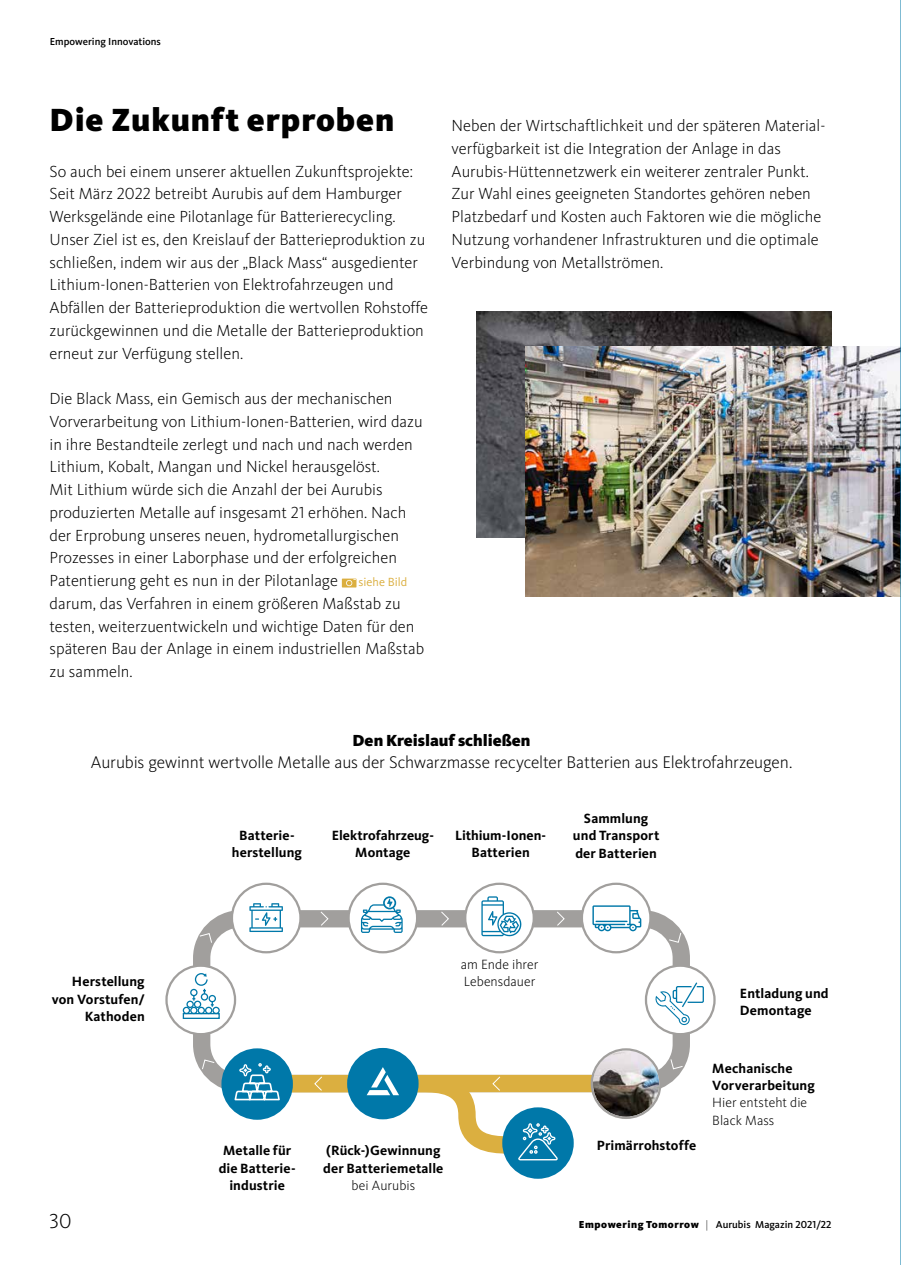
<style>
.page{position:relative;width:901px;height:1265px;background:#fff}
.page>*{position:absolute;margin:0;border:0;box-sizing:border-box;transform-origin:0 0}
.t1{font:900 33.25px "Kievit Pro";letter-spacing:.03em;color:#000}
.t2{font:300 21px "Kievit Pro";color:#000}
.t3{font:300 17.5px "Kievit Pro";letter-spacing:-.01em;color:#000}
.t4{font:300 16.62px/22.8px "Kievit Pro";color:#000}
.t5{font:900 16.62px "Kievit Pro";color:#000}
.t6{font:700 13.83px/17.3px "Kievit Pro";letter-spacing:.005em;color:#000;text-align:center}
.t7{font:300 13.83px/17.3px "Kievit Pro";color:#000}
.t8{font:500 10.5px "Kievit Pro";color:#000}
.s1{font-weight:400;font-size:12.25px;color:#dbaf40}
.s2{font-weight:900}
.s3{font-weight:300}
</style>
<div class="page">
<img style="left:476px;top:312px;width:355px;height:225px">
<div style="left:193px;top:910px;width:496px;height:182px;border:17px solid #a19f9d;border-radius:39px"></div>
<div style="left:502px;top:1107px;width:71px;height:72px;background:#0078a9;border-radius:50%"></div>
<div style="left:347px;top:1048px;width:71px;height:71px;background:#0078a9;border-radius:50%"></div>
<div style="left:221px;top:1048px;width:72px;height:72px;background:#0078a9;border-radius:50%"></div>
<svg style="left:591px;top:1049px;width:69px;height:69px"></svg>
<img style="left:593px;top:1051px;width:66px;height:66px;border-radius:33px">
<div style="left:590px;top:1048px;width:71px;height:71px;border:2px solid #a19f9d;border-radius:50%"></div>
<div style="left:348px;top:884px;width:69px;height:68px;background:#fff;border-radius:50%"></div>
<div style="left:347px;top:883px;width:71px;height:70px;border:2px solid #a19f9d;border-radius:50%"></div>
<svg style="left:361px;top:896px;width:41px;height:37px"></svg>
<div style="left:581px;top:884px;width:69px;height:68px;background:#fff;border-radius:50%"></div>
<div style="left:580px;top:883px;width:71px;height:70px;border:2px solid #a19f9d;border-radius:50%"></div>
<svg style="left:592px;top:905px;width:49px;height:26px"></svg>
<hr style="left:595px;top:921px;width:32px;height:1px;background:#0078a9">
<div style="left:465px;top:884px;width:68px;height:68px;background:#fff;border-radius:50%"></div>
<div style="left:464px;top:883px;width:71px;height:70px;border:2px solid #a19f9d;border-radius:50%"></div>
<svg style="left:481px;top:896px;width:40px;height:40px"></svg>
<div style="left:646px;top:966px;width:68px;height:68px;background:#fff;border-radius:50%"></div>
<div style="left:644px;top:965px;width:71px;height:70px;border:2px solid #a19f9d;border-radius:50%"></div>
<svg style="left:655px;top:982px;width:49px;height:43px"></svg>
<div style="left:166px;top:966px;width:69px;height:68px;background:#fff;border-radius:50%"></div>
<div style="left:165px;top:965px;width:71px;height:70px;border:2px solid #a19f9d;border-radius:50%"></div>
<div style="left:183px;top:1013px;width:37px;height:6px;border:1px solid #0078a9"></div>
<div style="left:183px;top:1007px;width:7px;height:7px;border:1px solid #0078a9;border-radius:50%"></div>
<div style="left:190px;top:1007px;width:7px;height:7px;border:1px solid #0078a9;border-radius:50%"></div>
<div style="left:186px;top:1001px;width:8px;height:7px;border:1px solid #0078a9;border-radius:50%"></div>
<div style="left:197px;top:1007px;width:8px;height:7px;border:1px solid #0078a9;border-radius:50%"></div>
<div style="left:194px;top:1001px;width:7px;height:7px;border:1px solid #0078a9;border-radius:50%"></div>
<div style="left:205px;top:1007px;width:7px;height:7px;border:1px solid #0078a9;border-radius:50%"></div>
<div style="left:212px;top:1007px;width:8px;height:7px;border:1px solid #0078a9;border-radius:50%"></div>
<div style="left:190px;top:989px;width:7px;height:7px;border:1px solid #0078a9;border-radius:50%"></div>
<div style="left:208px;top:995px;width:8px;height:7px;border:1px solid #0078a9;border-radius:50%"></div>
<svg style="left:192px;top:973px;width:22px;height:34px"></svg>
<svg style="left:440px;top:911px;width:9px;height:16px"></svg>
<svg style="left:556px;top:911px;width:9px;height:16px"></svg>
<svg style="left:319px;top:911px;width:10px;height:16px"></svg>
<svg style="left:199px;top:933px;width:14px;height:11px"></svg>
<svg style="left:668px;top:932px;width:13px;height:11px"></svg>
<svg style="left:201px;top:1059px;width:14px;height:11px"></svg>
<svg style="left:669px;top:1058px;width:14px;height:12px"></svg>
<svg style="left:233px;top:1063px;width:356px;height:99px"></svg>
<div style="left:232px;top:884px;width:68px;height:68px;background:#fff;border-radius:50%"></div>
<div style="left:231px;top:883px;width:70px;height:70px;border:2px solid #a19f9d;border-radius:50%"></div>
<svg style="left:249px;top:903px;width:34px;height:29px"></svg>
<img style="left:525px;top:347px;width:375px;height:250px">
<svg style="left:342px;top:579px;width:14px;height:8px"></svg>
<hr style="left:900px;top:0;width:1px;height:1265px;background:#0078a9">
<p class="t8" style="left:50px;top:35px;width:112px">Empowering Innovations</p>
<h1 class="t1" style="left:50px;top:100px;width:346px">Die Zukunft erproben</h1>
<p class="t4" style="left:50px;top:160px;width:380px">So auch bei einem unserer aktuellen Zukunftsprojekte:<br>Seit März 2022 betreibt Aurubis auf dem Hamburger Werksgelände eine Pilotanlage für Batterierecycling.<br>Unser Ziel ist es, den Kreislauf der Batterieproduktion zu schließen, indem wir aus der „Black Mass“ ausgedienter Lithium-Ionen-Batterien von Elektrofahrzeugen und Abfällen der Batterieproduktion die wertvollen Rohstoffe zurückgewinnen und die Metalle der Batterieproduktion erneut zur Verfügung stellen.</p>
<p class="t4" style="left:50px;top:387px;width:376px">Die Black Mass, ein Gemisch aus der mechanischen Vorverarbeitung von Lithium-Ionen-Batterien, wird dazu in ihre Bestandteile zerlegt und nach und nach werden Lithium, Kobalt, Mangan und Nickel herausgelöst.<br>Mit Lithium würde sich die Anzahl der bei Aurubis produzierten Metalle auf insgesamt 21 erhöhen. Nach der Erprobung unseres neuen, hydrometallurgischen Prozesses in einer Laborphase und der erfolgreichen Patentierung geht es nun in der Pilotanlage <span class="s1">siehe Bild </span>darum, das Verfahren in einem größeren Maßstab zu testen, weiterzuentwickeln und wichtige Daten für den späteren Bau der Anlage in einem industriellen Maßstab zu sammeln.</p>
<p class="t4" style="left:451px;top:114px;width:373px">Neben der Wirtschaftlichkeit und der späteren Material&shy;verfügbarkeit ist die Integration der Anlage in das Aurubis-Hüttennetzwerk ein weiterer zentraler Punkt.<br>Zur Wahl eines geeigneten Standortes gehören neben Platzbedarf und Kosten auch Faktoren wie die mögliche Nutzung vorhandener Infrastrukturen und die optimale Verbindung von Metallströmen.</p>
<p class="t5" style="left:352px;top:730px;width:179px">Den Kreislauf schließen</p>
<p class="t3" style="left:91px;top:752px;width:703px">Aurubis gewinnt wertvolle Metalle aus der Schwarzmasse recycelter Batterien aus Elektrofahrzeugen.</p>
<p class="t6" style="left:52px;top:973px;width:94px;text-align:right">Herstellung von Vorstufen/<br>Kathoden</p>
<p class="t6" style="left:332px;top:827px;width:104px">Elektrofahrzeug-<br>Montage</p>
<p class="t6" style="left:232px;top:827px;width:72px">Batterie&shy;herstellung</p>
<p class="t6" style="left:455px;top:827px;width:92px">Lithium-Ionen-<br>Batterien</p>
<p class="t6" style="left:573px;top:810px;width:88px">Sammlung und Transport der Batterien</p>
<p class="t7" style="left:460px;top:956px;width:79px">am Ende ihrer<br>Lebensdauer</p>
<p class="t6" style="left:219px;top:1142px;width:77px">Metalle für die Batterie&shy;industrie</p>
<p class="t6" style="left:323px;top:1142px;width:122px;text-align:left">(Rück-)Gewinnung der Batteriemetalle</p>
<p class="t7" style="left:351px;top:1177px;width:65px">bei Aurubis</p>
<p class="t6" style="left:739px;top:984px;width:90px;text-align:left">Entladung und<br>Demontage</p>
<p class="t6" style="left:596px;top:1137px;width:101px">Primärrohstoffe</p>
<p class="t6" style="left:712px;top:1059px;width:104px;text-align:left">Mechanische<br>Vorverarbeitung</p>
<p class="t7" style="left:712px;top:1094px;width:96px">Hier entsteht die<br>Black Mass</p>
<p class="t2" style="left:50px;top:1208px;width:23px">30</p>
<p class="t8" style="left:578px;top:1218px;width:254px"><span class="s2">Empowering Tomorrow</span> <span class="s3">|</span> Aurubis Magazin 2021/22</p>
</div>
